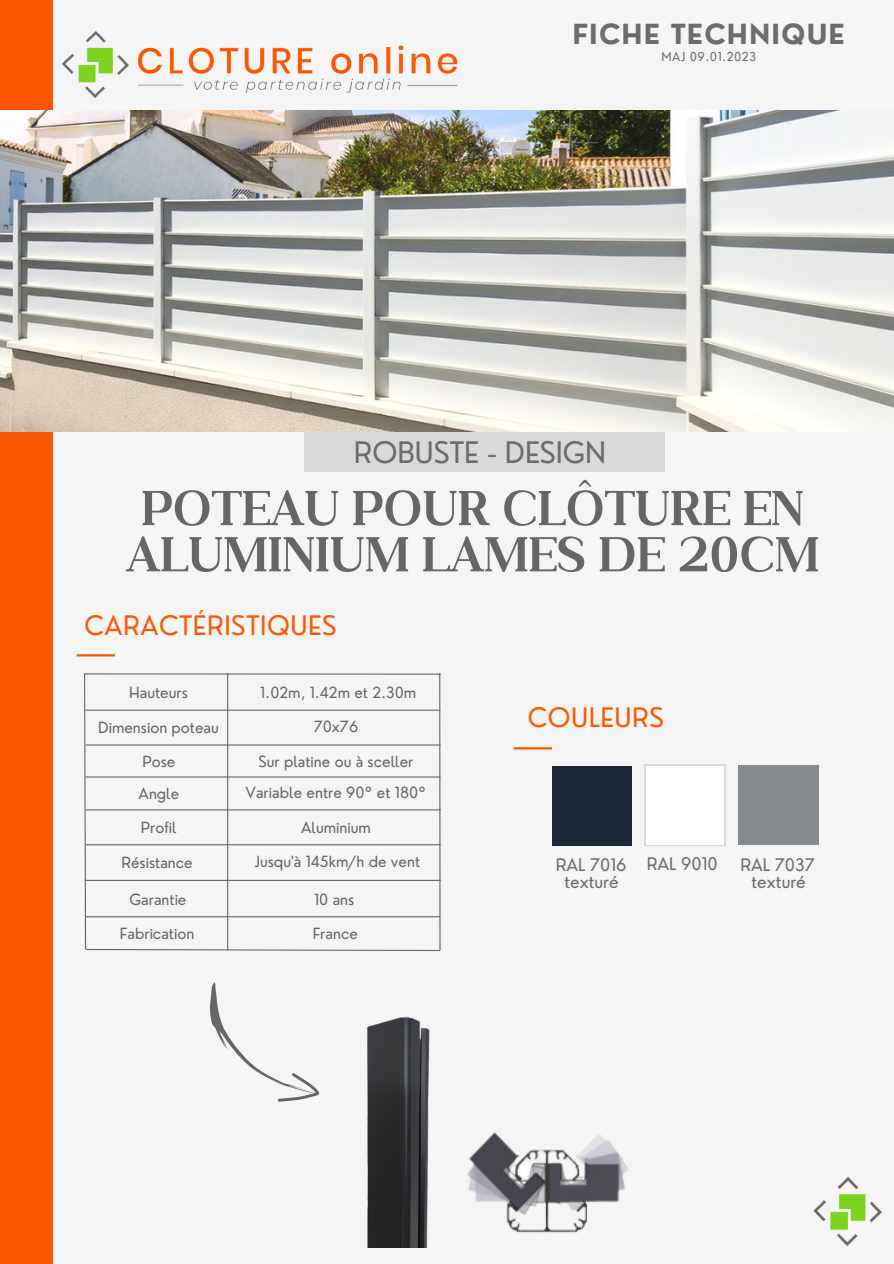
<style>
.page{position:relative;width:894px;height:1264px;background:#fff}
.page>*{position:absolute;margin:0;border:0;box-sizing:border-box;transform-origin:0 0}
.t1{font:600 58.5px/46.2px "Kulachat Serif";letter-spacing:-.02em;color:#666}
.t2{font:28.95px "Nourd";color:#6c6c6c}
.t3{font:700 27px "Nourd";letter-spacing:.04em;color:#6c6c6c}
.t4{font:26.25px "Nourd";letter-spacing:.02em;color:#ff5803}
.t5{font:16.95px/17px "Nourd";color:#6c6c6c;text-align:center}
.t6{font:15px "Nourd";color:#666}
.t7{font:12px "Nourd";letter-spacing:.04em;color:#6c6c6c}
</style>
<div class="page">
<div style="left:0;top:0;width:893px;height:1263px;background:#f5f5f5"></div>
<div style="left:0;top:0;width:53px;height:1263px;background:#fe5600"></div>
<img style="left:62px;top:31px;width:396px;height:67px">
<div style="left:304px;top:430px;width:360px;height:42px;background:#d9d9d9"></div>
<img style="left:0;top:110px;width:893px;height:321px">
<hr style="left:77px;top:654px;width:38px;height:2px;background:#ff5803">
<img style="left:813px;top:1177px;width:69px;height:69px">
<hr style="left:513px;top:747px;width:38px;height:2px;background:#ff5803">
<div style="left:552px;top:766px;width:79px;height:79px;background:#1c2737"></div>
<div style="left:738px;top:765px;width:80px;height:79px;background:#85898b"></div>
<div style="left:644px;top:765px;width:81px;height:80px;background:#fff"></div>
<svg style="left:84px;top:673px;width:357px;height:278px"></svg>
<hr style="left:85px;top:709px;width:355px;height:1px;background:#666">
<hr style="left:439px;top:673px;width:1px;height:277px;background:#666">
<hr style="left:85px;top:879px;width:356px;height:2px;background:#666">
<hr style="left:85px;top:916px;width:355px;height:1px;background:#666">
<hr style="left:86px;top:744px;width:354px;height:1px;background:#666">
<hr style="left:85px;top:776px;width:355px;height:1px;background:#666">
<hr style="left:86px;top:809px;width:354px;height:1px;background:#666">
<img style="left:467px;top:1132px;width:162px;height:101px">
<svg style="left:210px;top:982px;width:111px;height:120px"></svg>
<img style="left:367px;top:1017px;width:63px;height:230px">
<h3 class="t3" style="left:572px;top:17px;width:274px">FICHE TECHNIQUE</h3>
<p class="t7" style="left:661px;top:49px;width:96px">MAJ 09.01.2023</p>
<h2 class="t2" style="left:354px;top:434px;width:254px">ROBUSTE - DESIGN</h2>
<h1 class="t1" style="left:125px;top:482px;width:695px">POTEAU POUR CLÔTURE EN<br>ALUMINIUM LAMES DE 20CM</h1>
<h3 class="t4" style="left:85px;top:609px;width:253px">CARACTÉRISTIQUES</h3>
<p class="t6" style="left:129px;top:682px;width:60px">Hauteurs</p>
<p class="t6" style="left:260px;top:682px;width:157px">1.02m, 1.42m et 2.30m</p>
<p class="t6" style="left:98px;top:718px;width:122px">Dimension poteau</p>
<p class="t6" style="left:313px;top:717px;width:46px">70x76</p>
<p class="t6" style="left:142px;top:752px;width:35px">Pose</p>
<p class="t6" style="left:258px;top:752px;width:157px">Sur platine ou à sceller</p>
<p class="t6" style="left:139px;top:783px;width:42px">Angle</p>
<p class="t6" style="left:245px;top:783px;width:182px">Variable entre 90° et 180°</p>
<p class="t6" style="left:141px;top:818px;width:37px">Profil</p>
<p class="t6" style="left:301px;top:818px;width:71px">Aluminium</p>
<p class="t6" style="left:121px;top:852px;width:73px">Résistance</p>
<p class="t6" style="left:254px;top:852px;width:167px">Jusqu'à 145km/h de vent</p>
<p class="t6" style="left:130px;top:889px;width:58px">Garantie</p>
<p class="t6" style="left:314px;top:889px;width:42px">10 ans</p>
<p class="t6" style="left:120px;top:923px;width:76px">Fabrication</p>
<p class="t6" style="left:312px;top:923px;width:47px">France</p>
<h3 class="t4" style="left:527px;top:700px;width:138px">COULEURS</h3>
<p class="t5" style="left:555px;top:856px;width:72px">RAL 7016 texturé</p>
<p class="t5" style="left:646px;top:855px;width:72px">RAL 9010</p>
<p class="t5" style="left:740px;top:856px;width:76px">RAL 7037 texturé</p>
</div>
